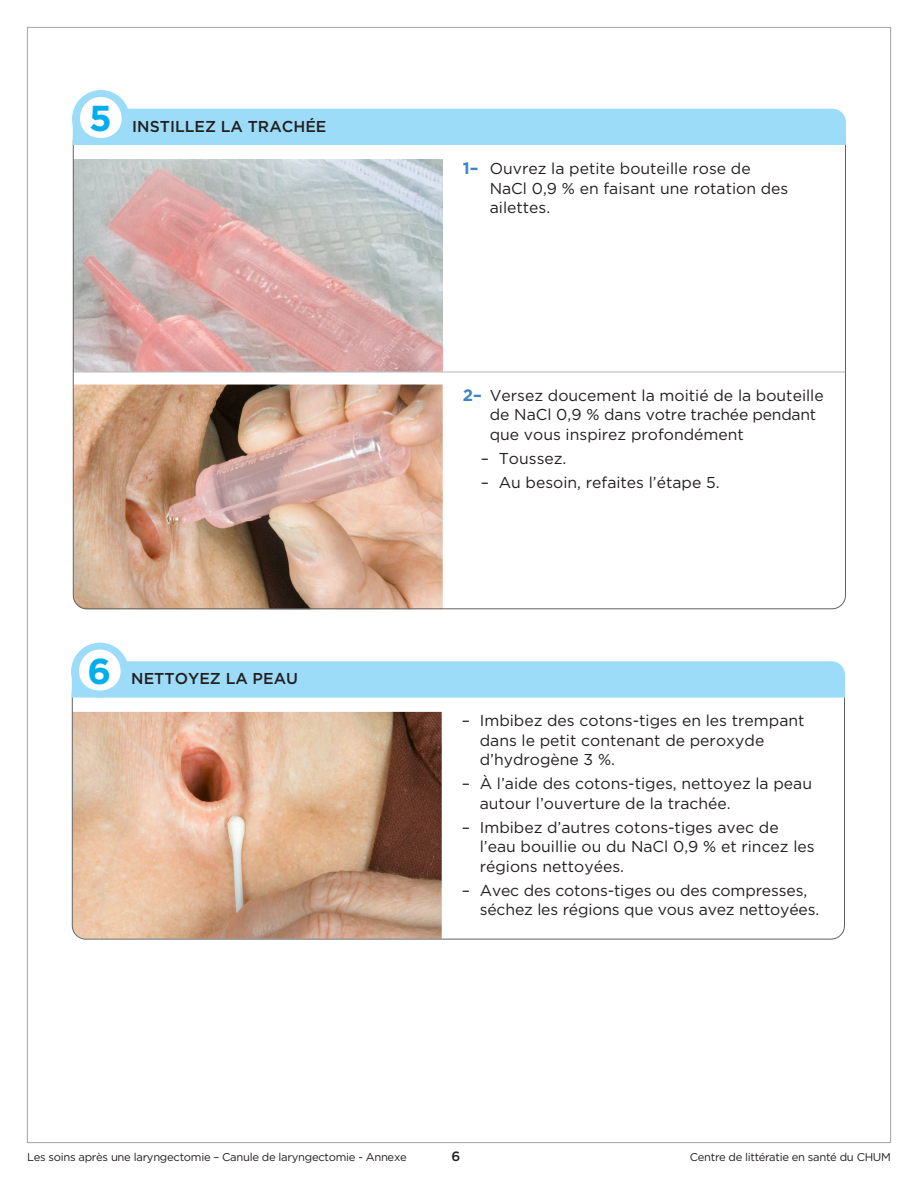
<style>
.page{position:relative;width:918px;height:1188px;background:#fff}
.page>*{position:absolute;margin:0;border:0;box-sizing:border-box;transform-origin:0 0}
.t1{font:700 36px "Gotham";color:#00aeef}
.t2{font:15.75px/19.5px "Gotham";color:#231f20}
.t3{font:500 15.75px "Gotham";color:#231f20}
.t4{font:500 13.5px "Gotham";color:#231f20}
.t5{font:11.25px "Gotham";letter-spacing:-.025em;color:#231f20}
.s1{font-weight:700;font-size:16.5px;color:#3e85c5}
</style>
<div class="page">
<img style="left:74px;top:385px;width:369px;height:224px">
<img style="left:75px;top:159px;width:368px;height:212px">
<hr style="left:74px;top:371px;width:772px;height:2px;background:#bcbdc0">
<div style="left:73px;top:109px;width:773px;height:36px;background:#9cdcf8"></div>
<div style="left:72px;top:90px;width:58px;height:55px;background:#9cdcf8;border-radius:50%"></div>
<div style="left:80px;top:97px;width:42px;height:41px;background:#fff;border-radius:50%"></div>
<img style="left:74px;top:712px;width:368px;height:226px">
<div style="left:72px;top:661px;width:773px;height:37px;background:#9cdcf8"></div>
<div style="left:71px;top:643px;width:58px;height:55px;background:#9cdcf8;border-radius:50%"></div>
<div style="left:79px;top:650px;width:42px;height:41px;background:#fff;border-radius:50%"></div>
<h1 class="t1" style="left:89px;top:97px;width:24px">5</h1>
<p class="t3" style="left:132px;top:116px;width:196px">INSTILLEZ LA TRACHÉE</p>
<h1 class="t1" style="left:87px;top:649px;width:25px">6</h1>
<p class="t3" style="left:131px;top:669px;width:168px">NETTOYEZ LA PEAU</p>
<p class="t2" style="left:490px;top:159px;width:300px;text-indent:-27px"><span class="s1">1–</span> Ouvrez la petite bouteille rose de<br>NaCl 0,9 % en faisant une rotation des ailettes.</p>
<p class="t2" style="left:490px;top:385px;width:336px;text-indent:-27px"><span class="s1">2–</span> Versez doucement la moitié de la bouteille de NaCl 0,9 % dans votre trachée pendant que vous inspirez profondément</p>
<p class="t2" style="left:481px;top:448px;width:87px">– Toussez.</p>
<p class="t2" style="left:481px;top:472px;width:240px">– Au besoin, refaites l’étape 5.</p>
<p class="t2" style="left:480px;top:711px;width:326px;text-indent:-18px">– Imbibez des cotons-tiges en les trempant dans le petit contenant de peroxyde d’hydrogène 3 %.</p>
<p class="t2" style="left:480px;top:774px;width:334px;text-indent:-18px">– À l’aide des cotons-tiges, nettoyez la peau autour l’ouverture de la trachée.</p>
<p class="t2" style="left:480px;top:817px;width:337px;text-indent:-18px">– Imbibez d’autres cotons-tiges avec de l’eau bouillie ou du NaCl 0,9 % et rincez les régions nettoyées.</p>
<p class="t2" style="left:480px;top:880px;width:341px;text-indent:-18px">– Avec des cotons-tiges ou des compresses, séchez les régions que vous avez nettoyées.</p>
<p class="t5" style="left:27px;top:1150px;width:381px">Les soins après une laryngectomie – Canule de laryngectomie - Annexe</p>
<p class="t4" style="left:451px;top:1148px;width:10px">6</p>
<p class="t5" style="left:690px;top:1150px;width:203px">Centre de littératie en santé du CHUM</p>
</div>
